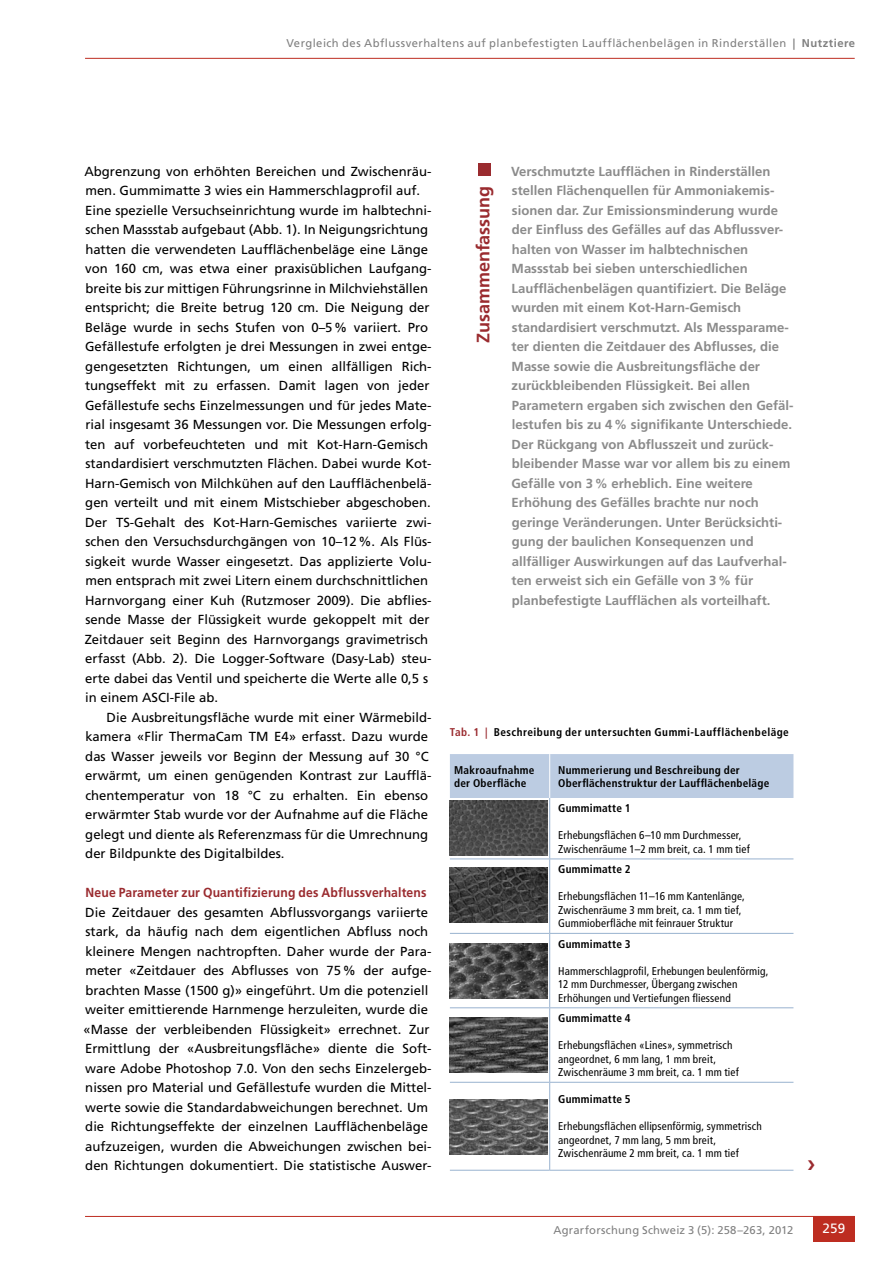
<style>
.page{position:relative;width:893px;height:1263px;background:#fff}
.page>*{position:absolute;margin:0;border:0;box-sizing:border-box;transform-origin:0 0}
.t1{font:700 18px "Frutiger LT Std";color:#9a2b2f}
.t2{font:13.5px "Frutiger LT Std";color:#fff}
.t3{font:13.2px/19.5px "Frutiger LT Std";color:#000}
.t4{font:700 13.2px/19.5px "Frutiger LT Std";color:#8b8b8b}
.t5{font:700 13.2px "Frutiger LT Std";letter-spacing:.01em;color:#9a2b2f;scale:.93 1}
.t6{font:condensed 11.25px/13.5px "Frutiger LT Std";letter-spacing:.015em;color:#000}
.t7{font:700 condensed 11.25px/13.5px "Frutiger LT Std";letter-spacing:.025em;color:#000}
.t8{font:11.25px "Frutiger LT Std";letter-spacing:.035em;color:#808080}
.t9{font:11.25px "Frutiger LT Std";letter-spacing:.015em;color:#808080}
.s1{font-weight:700}
.s2{color:#9a2b2f}
</style>
<div class="page">
<hr style="left:85px;top:58px;width:770px;height:1px;background:#bd2d21">
<div style="left:478px;top:163px;width:13px;height:13px;background:#9a2b2f"></div>
<hr style="left:85px;top:1216px;width:770px;height:1px;background:#bd2d21">
<div style="left:813px;top:1216px;width:42px;height:26px;background:#bd2d21"></div>
<div style="left:450px;top:754px;width:343px;height:44px;background:#bccce2"></div>
<hr style="left:549px;top:798px;width:1px;height:60px;background:#98b2cf">
<hr style="left:450px;top:858px;width:100px;height:1px;background:#98b2cf">
<hr style="left:550px;top:858px;width:243px;height:1px;background:#98b2cf">
<hr style="left:549px;top:859px;width:1px;height:74px;background:#98b2cf">
<hr style="left:450px;top:933px;width:100px;height:1px;background:#98b2cf">
<hr style="left:550px;top:933px;width:243px;height:1px;background:#98b2cf">
<hr style="left:549px;top:934px;width:1px;height:73px;background:#98b2cf">
<hr style="left:450px;top:1007px;width:100px;height:1px;background:#98b2cf">
<hr style="left:550px;top:1007px;width:243px;height:1px;background:#98b2cf">
<hr style="left:549px;top:1008px;width:1px;height:74px;background:#98b2cf">
<hr style="left:450px;top:1082px;width:100px;height:1px;background:#98b2cf">
<hr style="left:550px;top:1082px;width:243px;height:1px;background:#98b2cf">
<hr style="left:549px;top:1083px;width:1px;height:87px;background:#98b2cf">
<hr style="left:549px;top:754px;width:1px;height:44px;background:#fff">
<hr style="left:450px;top:1170px;width:100px;height:1px;background:#98b2cf">
<hr style="left:550px;top:1170px;width:243px;height:1px;background:#98b2cf">
<img style="left:450px;top:801px;width:98px;height:55px">
<img style="left:450px;top:867px;width:98px;height:55px">
<img style="left:450px;top:943px;width:98px;height:55px">
<img style="left:450px;top:1018px;width:98px;height:55px">
<img style="left:450px;top:1099px;width:98px;height:55px">
<p class="t8" style="left:286px;top:36px;width:570px">Vergleich des Abflussverhaltens auf planbefestigten Laufflächenbelägen in Rinderställen <span class="s1">| Nutztiere</span></p>
<p class="t3" style="left:84px;top:161px;width:349px">Abgrenzung von erhöhten Bereichen und Zwischenräu&shy;men. Gummimatte 3 wies ein Hammerschlagprofil auf.<br>Eine spezielle Versuchseinrichtung wurde im halbtechni&shy;schen Massstab aufgebaut (Abb. 1). In Neigungsrichtung hatten die verwendeten Laufflächenbeläge eine Länge von 160 cm, was etwa einer praxisüblichen Laufgang&shy;breite bis zur mittigen Führungsrinne in Milchviehställen entspricht; die Breite betrug 120 cm. Die Neigung der Beläge wurde in sechs Stufen von 0–5% variiert. Pro Gefällestufe erfolgten je drei Messungen in zwei entge&shy;gengesetzten Richtungen, um einen allfälligen Rich&shy;tungseffekt mit zu erfassen. Damit lagen von jeder Gefällestufe sechs Einzelmessungen und für jedes Mate&shy;rial insgesamt 36 Messungen vor. Die Messungen erfolg&shy;ten auf vorbefeuchteten und mit Kot-Harn-Gemisch standardisiert verschmutzten Flächen. Dabei wurde Kot-Harn-Gemisch von Milchkühen auf den Laufflächenbelä&shy;gen verteilt und mit einem Mistschieber abgeschoben.<br>Der TS-Gehalt des Kot-Harn-Gemisches variierte zwi&shy;schen den Versuchsdurchgängen von 10–12%. Als Flüs&shy;sigkeit wurde Wasser eingesetzt. Das applizierte Volu&shy;men entsprach mit zwei Litern einem durchschnittlichen Harnvorgang einer Kuh (Rutzmoser 2009). Die abflies&shy;sende Masse der Flüssigkeit wurde gekoppelt mit der Zeitdauer seit Beginn des Harnvorgangs gravimetrisch erfasst (Abb. 2). Die Logger-Software (Dasy-Lab) steu&shy;erte dabei das Ventil und speicherte die Werte alle 0,5 s in einem ASCI-File ab.</p>
<p class="t3" style="left:85px;top:707px;width:348px;text-indent:21px">Die Ausbreitungsfläche wurde mit einer Wärmebild&shy;kamera «Flir ThermaCam TM E4» erfasst. Dazu wurde das Wasser jeweils vor Beginn der Messung auf 30 °C erwärmt, um einen genügenden Kontrast zur Laufflä&shy;chentemperatur von 18 °C zu erhalten. Ein ebenso erwärmter Stab wurde vor der Aufnahme auf die Fläche gelegt und diente als Referenzmass für die Umrechnung der Bildpunkte des Digitalbildes.</p>
<p class="t5" style="left:85px;top:885px;width:368px">Neue Parameter zur Quantifizierung des Abflussverhaltens</p>
<p class="t3" style="left:84px;top:902px;width:350px">Die Zeitdauer des gesamten Abflussvorgangs variierte stark, da häufig nach dem eigentlichen Abfluss noch kleinere Mengen nachtropften. Daher wurde der Para&shy;meter «Zeitdauer des Abflusses von 75% der aufge&shy;brachten Masse (1500 g)» eingeführt. Um die potenziell weiter emittierende Harnmenge herzuleiten, wurde die «Masse der verbleibenden Flüssigkeit» errechnet. Zur Ermittlung der «Ausbreitungsfläche» diente die Soft&shy;ware Adobe Photoshop 7.0. Von den sechs Einzelergeb&shy;nissen pro Material und Gefällestufe wurden die Mittel&shy;werte sowie die Standardabweichungen berechnet. Um die Richtungseffekte der einzelnen Laufflächenbeläge aufzuzeigen, wurden die Abweichungen zwischen bei&shy;den Richtungen dokumentiert. Die statistische Auswer-</p>
<h1 class="t1" style="left:472px;top:343px;width:158px;rotate:-90deg">Zusammenfassung</h1>
<p class="t4" style="left:511px;top:161px;width:284px">Verschmutzte Laufflächen in Rinderställen stellen Flächenquellen für Ammoniakemis&shy;sionen dar. Zur Emissionsminderung wurde der Einfluss des Gefälles auf das Abflussver&shy;halten von Wasser im halbtechnischen Massstab bei sieben unterschiedlichen Laufflächenbelägen quantifiziert. Die Beläge wurden mit einem Kot-Harn-Gemisch standardisiert verschmutzt. Als Messparame&shy;ter dienten die Zeitdauer des Abflusses, die Masse sowie die Ausbreitungsfläche der zurückbleibenden Flüssigkeit. Bei allen Parametern ergaben sich zwischen den Gefäl&shy;lestufen bis zu 4% signifikante Unterschiede.<br>Der Rückgang von Abflusszeit und zurück&shy;bleibender Masse war vor allem bis zu einem Gefälle von 3% erheblich. Eine weitere Erhöhung des Gefälles brachte nur noch geringe Veränderungen. Unter Berücksichti&shy;gung der baulichen Konsequenzen und allfälliger Auswirkungen auf das Laufverhal&shy;ten erweist sich ein Gefälle von 3% für planbefestigte Laufflächen als vorteilhaft.</p>
<p class="t7" style="left:450px;top:726px;width:341px"><span class="s2">Tab. 1 |</span> Beschreibung der untersuchten Gummi-Laufflächenbeläge</p>
<p class="t7" style="left:454px;top:763px;width:82px">Makroaufnahme der Oberfläche</p>
<p class="t7" style="left:558px;top:763px;width:213px">Nummerierung und Beschreibung der<br>Oberflächenstruktur der Laufflächenbeläge</p>
<p class="t7" style="left:558px;top:802px;width:74px">Gummimatte 1</p>
<p class="t6" style="left:558px;top:829px;width:193px">Erhebungsflächen 6–10 mm Durchmesser,<br>Zwischenräume 1–2 mm breit, ca. 1 mm tief</p>
<p class="t7" style="left:558px;top:863px;width:74px">Gummimatte 2</p>
<p class="t6" style="left:558px;top:890px;width:188px">Erhebungsflächen 11–16 mm Kantenlänge,<br>Zwischenräume 3 mm breit, ca. 1 mm tief,<br>Gummioberfläche mit feinrauer Struktur</p>
<p class="t7" style="left:558px;top:937px;width:74px">Gummimatte 3</p>
<p class="t6" style="left:558px;top:964px;width:212px">Hammerschlagprofil, Erhebungen beulenförmig,<br>12 mm Durchmesser, Übergang zwischen<br>Erhöhungen und Vertiefungen fliessend</p>
<p class="t7" style="left:558px;top:1012px;width:74px">Gummimatte 4</p>
<p class="t6" style="left:558px;top:1039px;width:182px">Erhebungsflächen «Lines», symmetrisch angeordnet, 6 mm lang, 1 mm breit,<br>Zwischenräume 3 mm breit, ca. 1 mm tief</p>
<p class="t7" style="left:558px;top:1093px;width:74px">Gummimatte 5</p>
<p class="t6" style="left:558px;top:1120px;width:205px">Erhebungsflächen ellipsenförmig, symmetrisch angeordnet, 7 mm lang, 5 mm breit,<br>Zwischenräume 2 mm breit, ca. 1 mm tief</p>
<p class="t9" style="left:554px;top:1223px;width:241px">Agrarforschung Schweiz 3 (5): 258–263, 2012</p>
<p class="t2" style="left:823px;top:1221px;width:24px">259</p>
</div>
